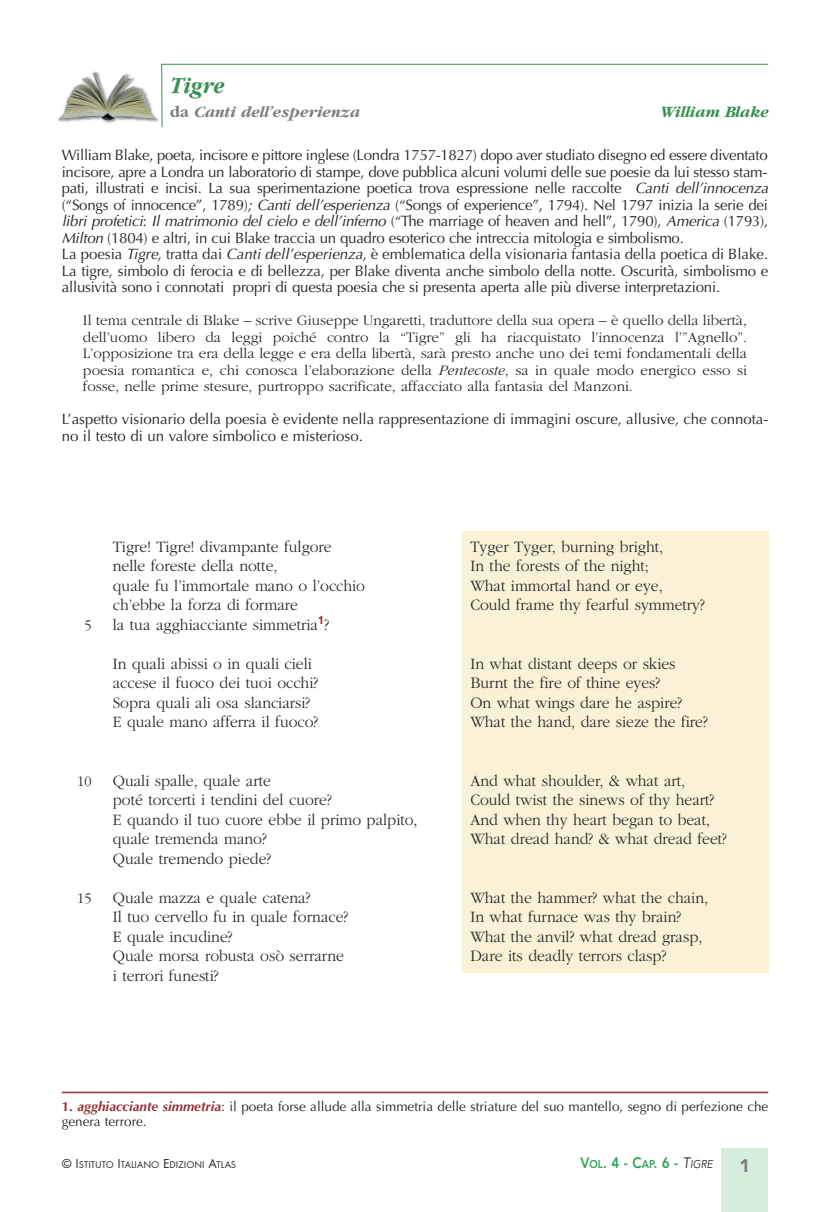
<style>
.page{position:relative;width:830px;height:1212px;background:#fff}
.page>*{position:absolute;margin:0;border:0;box-sizing:border-box;transform-origin:0 0}
.t1{font:italic 700 24px "Garamond";color:#388f52;scale:.9 1}
.t2{font:900 18px "Avenir";color:#7d7d7d}
.t3{font:300 16.5px/19.5px "Garamond";color:#272627;scale:.95 1}
.t4{font:italic 700 16.5px "Garamond";color:#7d7d7d}
.t5{font:italic 700 16.5px "Garamond";color:#388f52}
.t6{font:15px/16.5px "Optima";letter-spacing:-.015em;color:#272627}
.t7{font:300 15px/16.5px "Garamond";color:#272627;text-align:justify}
.t8{font:800 15px "Avenir";color:#32a457;scale:.9 1}
.t9{font:300 15px "Garamond";color:#272627;scale:.95 1}
.t10{font:13.5px/15px "Optima";color:#272627}
.t11{font:10.2px "Futura T";color:#272627}
.s1{font-style:normal}
.s2{font-style:italic}
.s3{font-weight:700;color:#973035}
.s4{font-weight:700;font-style:italic;color:#973035}
.s5{font-size:13.5px}
.s6{font-size:11.25px}
.s7{font-weight:400;font-style:italic;color:#272627}
.s8{font-weight:400;font-style:italic;font-size:11.25px;color:#272627}
</style>
<div class="page">
<div style="left:461px;top:531px;width:306px;height:442px;background:#fbf1d6"></div>
<div style="left:721px;top:1148px;width:46px;height:64px;background:#d6edde"></div>
<hr style="left:62px;top:1092px;width:705px;height:1px;background:#973035">
<img style="left:58px;top:65px;width:105px;height:63px">
<img style="left:58px;top:73px;width:59px;height:46px">
<hr style="left:162px;top:64px;width:605px;height:1px;background:#388f52">
<hr style="left:161px;top:64px;width:1px;height:63px;background:#388f52">
<h1 class="t1" style="left:170px;top:71px;width:61px">Tigre</h1>
<p class="t4" style="left:170px;top:102px;width:191px"><span class="s1">da</span> Canti dell’esperienza</p>
<p class="t5" style="left:659px;top:102px;width:110px">William Blake</p>
<p class="t6" style="left:62px;top:148px;width:707px">William Blake, poeta, incisore e pittore inglese (Londra 1757-1827) dopo aver studiato disegno ed essere diventato incisore, apre a Londra un laboratorio di stampe, dove pubblica alcuni volumi delle sue poesie da lui stesso stam&shy;pati, illustrati e incisi. La sua sperimentazione poetica trova espressione nelle raccolte <span class="s2">Canti dell’innocenza </span>(“Songs of innocence”, 1789)<span class="s2">; Canti dell’esperienza</span> (“Songs of experience”, 1794). Nel 1797 inizia la serie dei <span class="s2">libri profetici</span>: <span class="s2">Il matrimonio del cielo e dell’inferno</span> (“The marriage of heaven and hell”, 1790), <span class="s2">America</span> (1793), <span class="s2">Milton</span> (1804) e altri, in cui Blake traccia un quadro esoterico che intreccia mitologia e simbolismo.<br>La poesia <span class="s2">Tigre</span>, tratta dai <span class="s2">Canti dell’esperienza</span>, è emblematica della visionaria fantasia della poetica di Blake.<br>La tigre, simbolo di ferocia e di bellezza, per Blake diventa anche simbolo della notte. Oscurità, simbolismo e allusività sono i connotati propri di questa poesia che si presenta aperta alle più diverse interpretazioni.</p>
<p class="t7" style="left:83px;top:312px;width:665px">Il tema centrale di Blake – scrive Giuseppe Ungaretti, traduttore della sua opera – è quello della libertà, dell’uomo libero da leggi poiché contro la “Tigre” gli ha riacquistato l’innocenza l’”Agnello”.<br>L’opposizione tra era della legge e era della libertà, sarà presto anche uno dei temi fondamentali della poesia romantica e, chi conosca l’elaborazione della <span class="s2">Pentecoste</span>, sa in quale modo energico esso si fosse, nelle prime stesure, purtroppo sacrificate, affacciato alla fantasia del Manzoni.</p>
<p class="t6" style="left:62px;top:412px;width:707px">L’aspetto visionario della poesia è evidente nella rappresentazione di immagini oscure, allusive, che connota&shy;no il testo di un valore simbolico e misterioso.</p>
<p class="t3" style="left:113px;top:536px;width:267px">Tigre! Tigre! divampante fulgore nelle foreste della notte,<br>quale fu l’immortale mano o l’occhio ch’ebbe la forza di formare</p>
<p class="t9" style="left:84px;top:616px;width:9px">5</p>
<p class="t3" style="left:113px;top:614px;width:229px">la tua agghiacciante simmetria<sup>1</sup>?</p>
<p class="t3" style="left:113px;top:653px;width:218px">In quali abissi o in quali cieli accese il fuoco dei tuoi occhi?<br>Sopra quali ali osa slanciarsi?<br>E quale mano afferra il fuoco?</p>
<p class="t9" style="left:77px;top:772px;width:16px">10</p>
<p class="t3" style="left:113px;top:770px;width:322px">Quali spalle, quale arte<br>poté torcerti i tendini del cuore?<br>E quando il tuo cuore ebbe il primo palpito, quale tremenda mano?<br>Quale tremendo piede?</p>
<p class="t9" style="left:77px;top:889px;width:16px">15</p>
<p class="t3" style="left:113px;top:887px;width:249px">Quale mazza e quale catena?<br>Il tuo cervello fu in quale fornace?<br>E quale incudine?<br>Quale morsa robusta osò serrarne i terrori funesti?</p>
<p class="t3" style="left:470px;top:536px;width:248px">Tyger Tyger, burning bright,<br>In the forests of the night;<br>What immortal hand or eye,<br>Could frame thy fearful symmetry?</p>
<p class="t3" style="left:470px;top:653px;width:251px">In what distant deeps or skies<br>Burnt the fire of thine eyes?<br>On what wings dare he aspire?<br>What the hand, dare sieze the fire?</p>
<p class="t3" style="left:470px;top:770px;width:271px">And what shoulder, &amp; what art,<br>Could twist the sinews of thy heart?<br>And when thy heart began to beat,<br>What dread hand? &amp; what dread feet?</p>
<p class="t3" style="left:470px;top:887px;width:252px">What the hammer? what the chain,<br>In what furnace was thy brain?<br>What the anvil? what dread grasp,<br>Dare its deadly terrors clasp?</p>
<p class="t10" style="left:62px;top:1100px;width:707px"><span class="s3">1.</span> <span class="s4">agghiacciante simmetria</span>: il poeta forse allude alla simmetria delle striature del suo mantello, segno di perfezione che genera terrore.</p>
<p class="t11" style="left:62px;top:1158px;width:176px"><span class="s5">© I</span>STITUTO <span class="s5">I</span>TALIANO <span class="s5">E</span>DIZIONI <span class="s5">A</span>TLAS</p>
<p class="t8" style="left:580px;top:1157px;width:149px">V<span class="s6">OL</span>. 4 - C<span class="s6">AP</span>. 6 - <span class="s7">T</span><span class="s8">IGRE</span></p>
<p class="t2" style="left:739px;top:1159px;width:12px">1</p>
</div>
